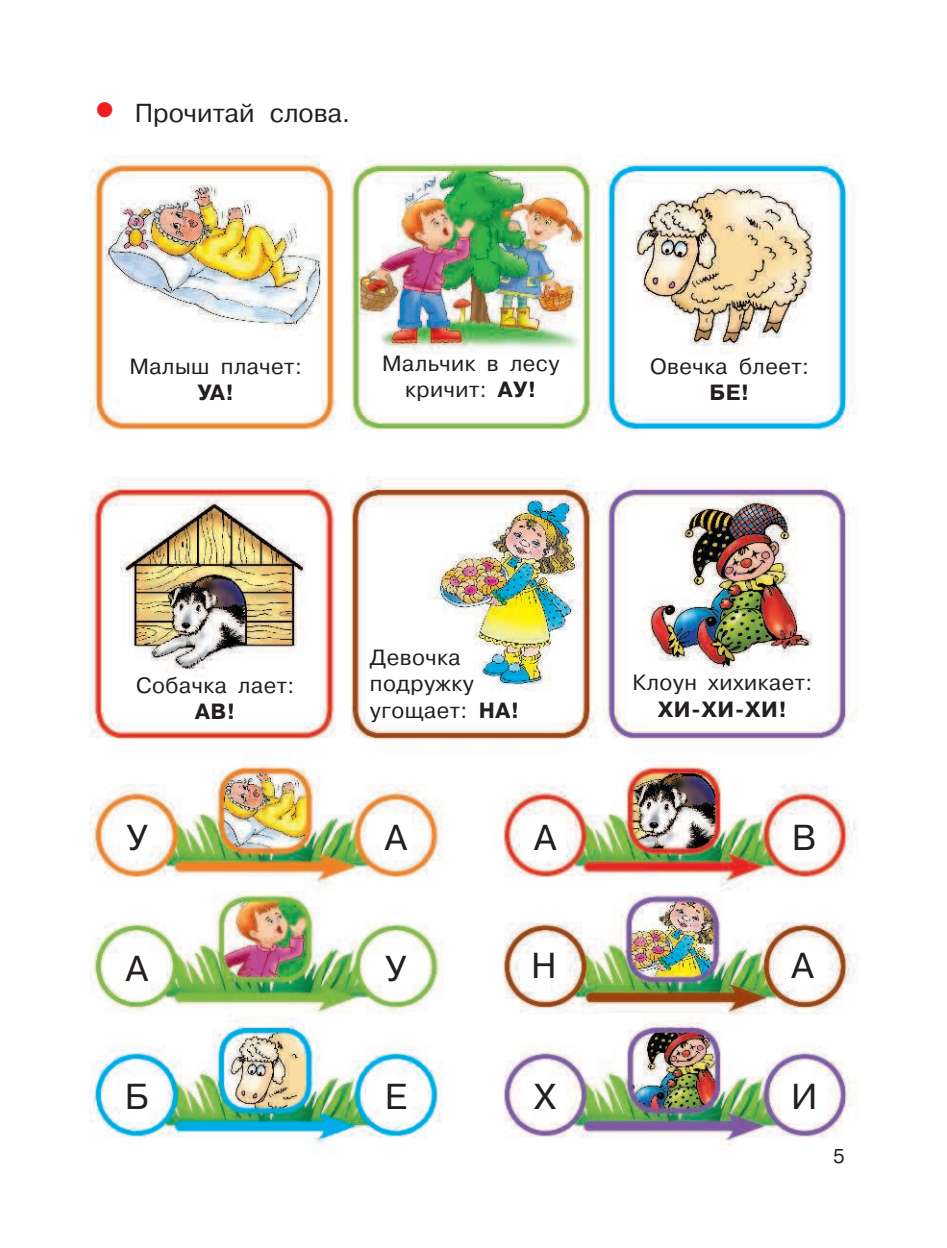
<style>
.page{position:relative;width:947px;height:1248px;background:#fff}
.page>*{position:absolute;margin:0;border:0;box-sizing:border-box;transform-origin:0 0}
.t1{font:36px "Pragmatica C";color:#231f20}
.t2{font:26px "Pragmatica C";color:#231f20}
.t3{font:22px/26.4px "Pragmatica C";letter-spacing:.025em;color:#231f20;text-align:center}
.t4{font:700 22px "Pragmatica C";letter-spacing:.025em;color:#231f20}
.t5{font:20px "Pragmatica C";color:#231f20}
.s1{color:#ee1d23}
.s2{font-weight:700}
</style>
<div class="page">
<img style="left:89px;top:154px;width:769px;height:998px">
<p class="t2" style="left:95px;top:103px;width:257px"><span class="s1">•</span> Прочитай слова.</p>
<p class="t3" style="left:129px;top:354px;width:174px">Малыш плачет:</p>
<p class="t4" style="left:197px;top:381px;width:38px">УА!</p>
<p class="t3" style="left:382px;top:351px;width:179px">Мальчик в лесу кричит: <span class="s2">АУ!</span></p>
<p class="t3" style="left:650px;top:354px;width:161px">Овечка блеет:</p>
<p class="t4" style="left:709px;top:381px;width:41px">БЕ!</p>
<p class="t3" style="left:136px;top:673px;width:160px">Собачка лает:</p>
<p class="t4" style="left:195px;top:700px;width:42px">АВ!</p>
<p class="t3" style="left:370px;top:645px;width:151px;text-align:left">Девочка подружку угощает: <span class="s2">НА!</span></p>
<p class="t3" style="left:632px;top:670px;width:181px">Клоун хихикает:</p>
<p class="t4" style="left:658px;top:697px;width:131px">ХИ-ХИ-ХИ!</p>
<h1 class="t1" style="left:126px;top:822px;width:23px">У</h1>
<h1 class="t1" style="left:385px;top:822px;width:24px">А</h1>
<h1 class="t1" style="left:534px;top:822px;width:24px">А</h1>
<h1 class="t1" style="left:792px;top:822px;width:26px">В</h1>
<h1 class="t1" style="left:126px;top:953px;width:24px">А</h1>
<h1 class="t1" style="left:385px;top:953px;width:23px">У</h1>
<h1 class="t1" style="left:125px;top:1082px;width:26px">Б</h1>
<h1 class="t1" style="left:385px;top:1082px;width:24px">Е</h1>
<h1 class="t1" style="left:531px;top:951px;width:27px">Н</h1>
<h1 class="t1" style="left:791px;top:951px;width:24px">А</h1>
<h1 class="t1" style="left:534px;top:1082px;width:23px">Х</h1>
<h1 class="t1" style="left:791px;top:1082px;width:28px">И</h1>
<p class="t5" style="left:833px;top:1147px;width:13px">5</p>
</div>
